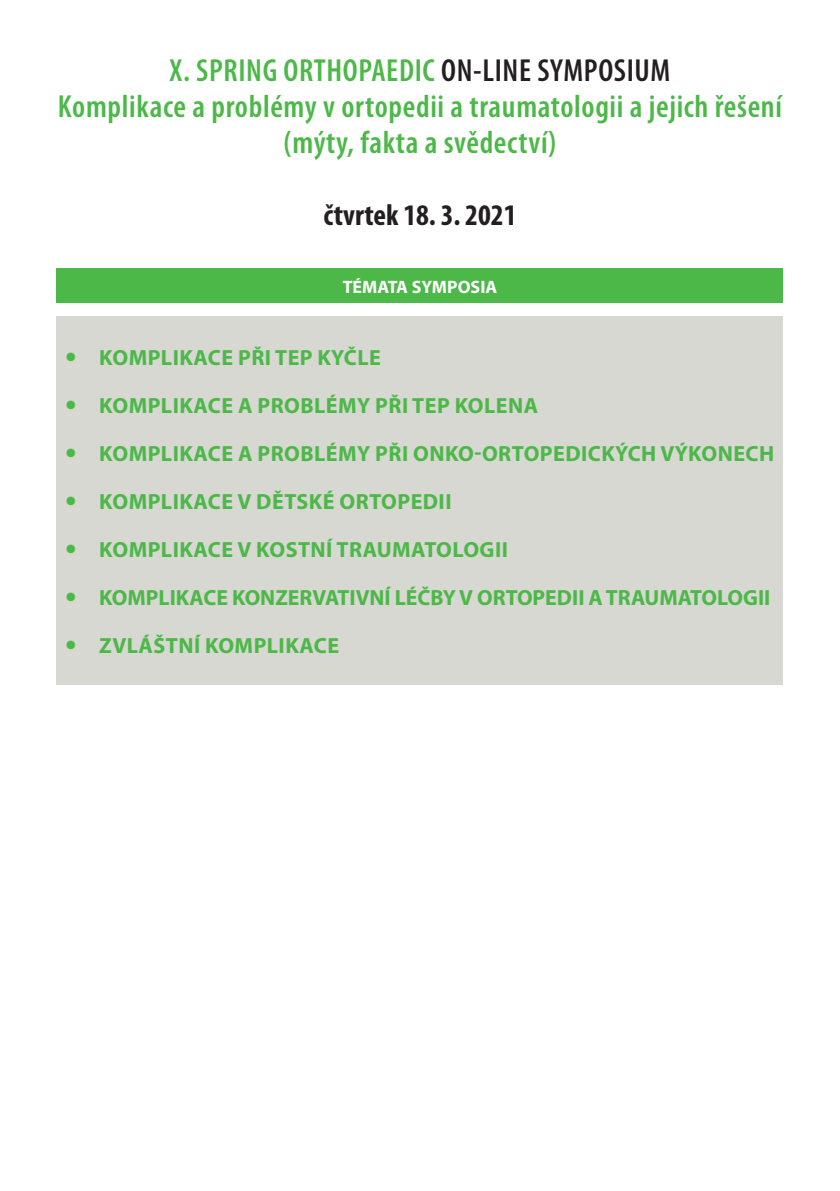
<style>
.page{position:relative;width:840px;height:1191px;background:#fff}
.page>*{position:absolute;margin:0;border:0;box-sizing:border-box;transform-origin:0 0}
.t1{font:600 condensed 32px/36px "Myriad Pro";letter-spacing:.02em;color:#4cb848;text-align:center}
.t2{font:700 condensed 30px "Myriad Pro";color:#231f20}
.t3{font:700 22px/48px "Myriad Pro";letter-spacing:.02em;color:#4cb848}
.t4{font:700 18px "Myriad Pro";color:#fff}
.s1{color:#231f20}
</style>
<div class="page">
<div style="left:57px;top:269px;width:725px;height:34px;background:#4cb848"></div>
<div style="left:57px;top:316px;width:725px;height:369px;background:#d7d8d1"></div>
<h1 class="t1" style="left:58px;top:52px;width:725px">X. SPRING ORTHOPAEDIC <span class="s1">ON-LINE SYMPOSIUM<br></span>Komplikace a problémy v ortopedii a traumatologii a jejich řešení (mýty, fakta a svědectví)</h1>
<h2 class="t2" style="left:323px;top:196px;width:194px">čtvrtek 18. 3. 2021</h2>
<p class="t4" style="left:342px;top:275px;width:156px">TÉMATA SYMPOSIA</p>
<p class="t3" style="left:99px;top:333px;width:676px">KOMPLIKACE PŘI TEP KYČLE<br>KOMPLIKACE A PROBLÉMY PŘI TEP KOLENA<br>KOMPLIKACE A PROBLÉMY PŘI ONKO-ORTOPEDICKÝCH VÝKONECH KOMPLIKACE V DĚTSKÉ ORTOPEDII<br>KOMPLIKACE V KOSTNÍ TRAUMATOLOGII<br>KOMPLIKACE KONZERVATIVNÍ LÉČBY V ORTOPEDII A TRAUMATOLOGII ZVLÁŠTNÍ KOMPLIKACE</p>
</div>
